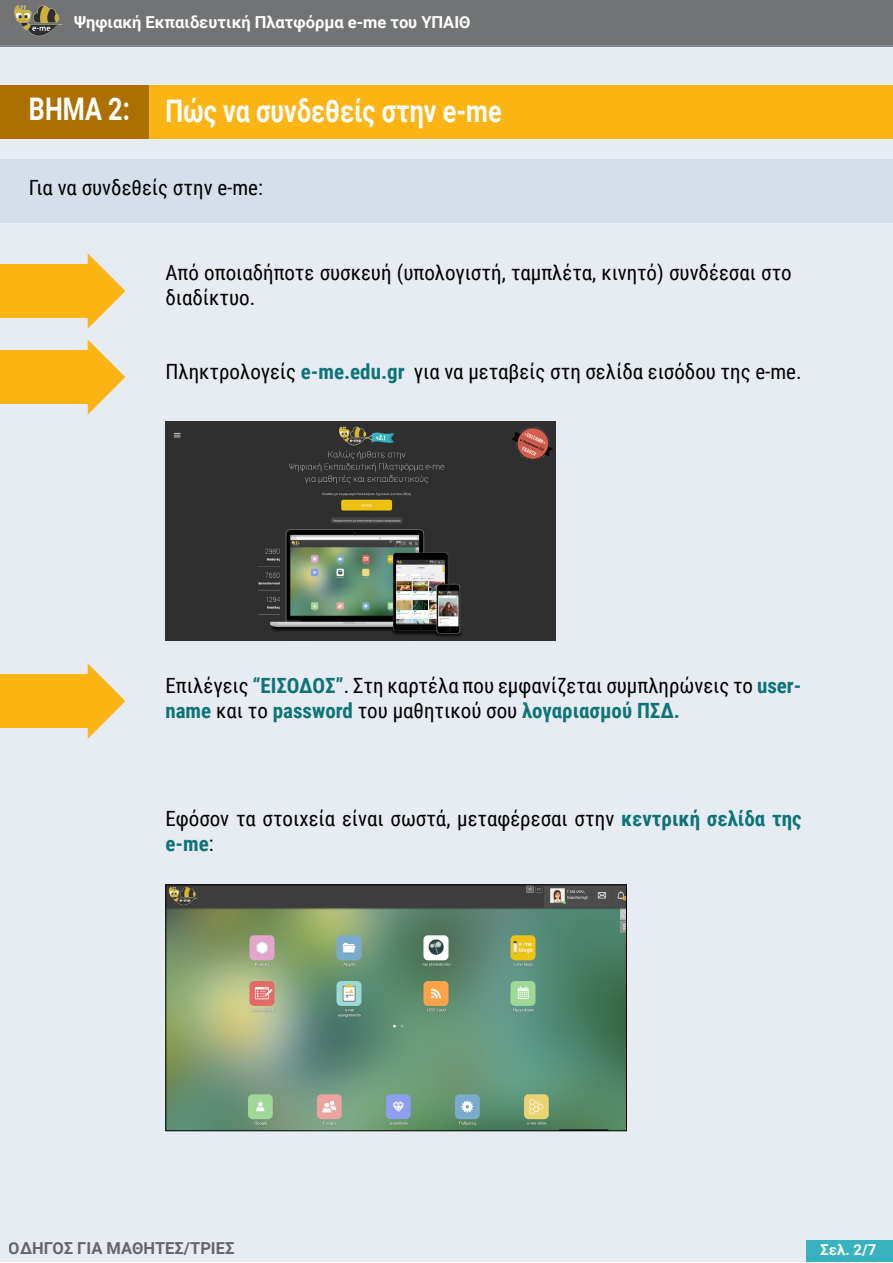
<style>
.page{position:relative;width:893px;height:1263px;background:#fff}
.page>*{position:absolute;margin:0;border:0;box-sizing:border-box;transform-origin:0 0}
.t1{font:700 31.05px "Roboto";color:#fff;scale:.81 1}
.t2{font:21px/25.2px "Roboto Condensed";color:#000}
.t3{font:700 16.5px "Roboto";color:#fff}
.t4{font:700 16.5px "Roboto";color:#000}
.t5{font:700 15px "Roboto";color:#fff}
.s1{font-weight:700;color:#0e7479}
</style>
<div class="page">
<div style="left:0;top:0;width:893px;height:47px;background:#717374"></div>
<svg style="left:14px;top:5px;width:49px;height:31px"></svg>
<div style="left:1px;top:46px;width:892px;height:1216px;background:#e7ecf2"></div>
<div style="left:1px;top:159px;width:892px;height:64px;background:#d6dfe9"></div>
<div style="left:807px;top:1240px;width:86px;height:22px;background:#38b2bf"></div>
<div style="left:0;top:85px;width:893px;height:53px;background:#fdb415"></div>
<div style="left:0;top:85px;width:148px;height:53px;background:#ad7000"></div>
<img style="left:167px;top:886px;width:458px;height:243px">
<div style="left:165px;top:884px;width:462px;height:247px;border:1px solid #000"></div>
<img style="left:165px;top:421px;width:390px;height:219px">
<div style="left:0;top:674px;width:90px;height:54px;background:#fdb415"></div>
<svg style="left:88px;top:664px;width:37px;height:75px"></svg>
<div style="left:0;top:350px;width:90px;height:54px;background:#fdb415"></div>
<svg style="left:88px;top:339px;width:37px;height:76px"></svg>
<div style="left:0;top:264px;width:90px;height:54px;background:#fdb415"></div>
<svg style="left:88px;top:253px;width:37px;height:76px"></svg>
<p class="t3" style="left:74px;top:10px;width:398px">Ψηφιακή Εκπαιδευτική Πλατφόρμα e-me του ΥΠΑΙΘ</p>
<h1 class="t1" style="left:29px;top:89px;width:585px">ΒΗΜΑ 2: Πώς να συνδεθείς στην e-me</h1>
<p class="t2" style="left:29px;top:174px;width:236px">Για να συνδεθείς στην e-me:</p>
<p class="t2" style="left:165px;top:259px;width:628px">Από οποιαδήποτε συσκευή (υπολογιστή, ταμπλέτα, κινητό) συνδέεσαι στο διαδίκτυο.</p>
<p class="t2" style="left:165px;top:358px;width:638px">Πληκτρολογείς <span class="s1">e-me.edu.gr</span> για να μεταβείς στη σελίδα εισόδου της e-me.</p>
<p class="t2" style="left:165px;top:672px;width:638px">Επιλέγεις <span class="s1">“ΕΙΣΟΔΟΣ”</span>. Στη καρτέλα που εμφανίζεται συμπληρώνεις το <span class="s1">user&shy;name</span> και το <span class="s1">password</span> του μαθητικού σου <span class="s1">λογαριασμού ΠΣΔ.</span></p>
<p class="t2" style="left:165px;top:805px;width:638px">Εφόσον τα στοιχεία είναι σωστά, μεταφέρεσαι στην <span class="s1">κεντρική σελίδα της e-me</span>:</p>
<p class="t4" style="left:9px;top:1236px;width:227px">ΟΔΗΓΟΣ ΓΙΑ ΜΑΘΗΤΕΣ/ΤΡΙΕΣ</p>
<p class="t5" style="left:820px;top:1239px;width:57px">Σελ. 2/7</p>
</div>
